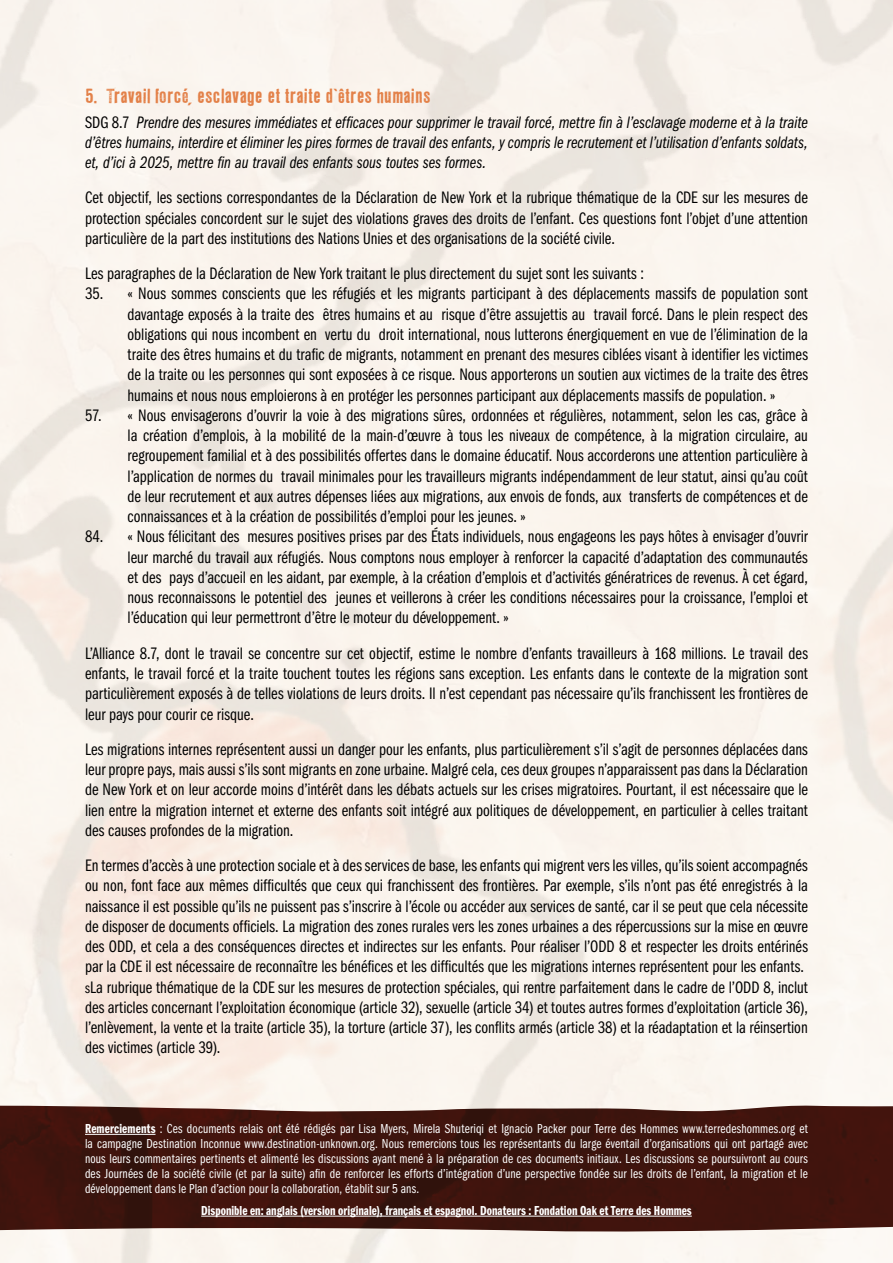
<style>
.page{position:relative;width:893px;height:1263px;background:#fff}
.page>*{position:absolute;margin:0;border:0;box-sizing:border-box;transform-origin:0 0}
.t1{font:18px "LL Rubber Grotesque";letter-spacing:-.025em;color:#e38149}
.t2{font:17.25px/20.2px "ITC Franklin Gothic Std Bk Cp";color:#000;text-align:justify}
.t3{font:17.25px/20.2px "ITC Franklin Gothic Std Bk Cp It";letter-spacing:-.005em;color:#000;text-align:justify}
.t4{font:13.5px/15px "ITC Franklin Gothic Std Bk Cp";letter-spacing:.01em;color:#fff;text-align:justify}
.t5{font:13.5px "ITC Franklin Gothic Std Dm Cp";color:#fff}
.s1{font-family:"ITC Franklin Gothic Std Bk Cp"}
.s2{font-size:15px}
.s3{font-family:"ITC Franklin Gothic Std Dm Cp"}
</style>
<div class="page">
<svg style="left:0;top:1104px;width:893px;height:129px;fill:#40140d"></svg>
<hr style="left:85px;top:1134px;width:70px;height:1px;background:#fff">
<hr style="left:201px;top:1216px;width:491px;height:1px;background:#fff">
<p class="t1" style="left:85px;top:85px;width:348px">5. Travail forcé, esclavage et traite d’êtres humains</p>
<p class="t3" style="left:85px;top:112px;width:724px"><span class="s1">SDG 8.7</span> Prendre des mesures immédiates et efficaces pour supprimer le travail forcé, mettre fin à l’esclavage moderne et à la traite d’êtres humains, interdire et éliminer les pires formes de travail des enfants, y compris le recrutement et l’utilisation d’enfants soldats, et, d’ici à 2025, mettre fin au travail des enfants sous toutes ses formes.</p>
<p class="t2" style="left:85px;top:188px;width:724px">Cet objectif, les sections correspondantes de la Déclaration de New York et la rubrique thématique de la CDE sur les mesures de protection spéciales concordent sur le sujet des violations graves des droits de l’enfant. Ces questions font l’objet d’une attention particulière de la part des institutions des Nations Unies et des organisations de la société civile.</p>
<p class="t2" style="left:85px;top:264px;width:560px">Les paragraphes de la Déclaration de New York traitant le plus directement du sujet sont les suivants :</p>
<p class="t2" style="left:128px;top:284px;width:682px;text-indent:-43px">35. « Nous sommes conscients que les réfugiés et les migrants participant à des déplacements massifs de population sont davantage exposés à la traite des êtres humains et au risque d’être assujettis au travail forcé. Dans le plein respect des obligations qui nous incombent en vertu du droit international, nous lutterons énergiquement en vue de l’élimination de la traite des êtres humains et du trafic de migrants, notamment en prenant des mesures ciblées visant à identifier les victimes de la traite ou les personnes qui sont exposées à ce risque. Nous apporterons un soutien aux victimes de la traite des êtres humains et nous nous emploierons à en protéger les personnes participant aux déplacements massifs de population. »</p>
<p class="t2" style="left:128px;top:405px;width:682px;text-indent:-43px">57. « Nous envisagerons d’ouvrir la voie à des migrations sûres, ordonnées et régulières, notamment, selon les cas, grâce à la création d’emplois, à la mobilité de la main-d’œuvre à tous les niveaux de compétence, à la migration circulaire, au regroupement familial et à des possibilités offertes dans le domaine éducatif. Nous accorderons une attention particulière à l’application de normes du travail minimales pour les travailleurs migrants indépendamment de leur statut, ainsi qu’au coût de leur recrutement et aux autres dépenses liées aux migrations, aux envois de fonds, aux transferts de compétences et de connaissances et à la création de possibilités d’emploi pour les jeunes. »</p>
<p class="t2" style="left:128px;top:527px;width:682px;text-indent:-43px">84. « Nous félicitant des mesures positives prises par des États individuels, nous engageons les pays hôtes à envisager d’ouvrir leur marché du travail aux réfugiés. Nous comptons nous employer à renforcer la capacité d’adaptation des communautés et des pays d’accueil en les aidant, par exemple, à la création d’emplois et d’activités génératrices de revenus. À cet égard, nous reconnaissons le potentiel des jeunes et veillerons à créer les conditions nécessaires pour la croissance, l’emploi et l’éducation qui leur permettront d’être le moteur du développement. »</p>
<p class="t2" style="left:85px;top:643px;width:724px">L’Alliance 8.7, dont le travail se concentre sur cet objectif, estime le nombre d’enfants travailleurs à 168 millions. Le travail des enfants, le travail forcé et la traite touchent toutes les régions sans exception. Les enfants dans le contexte de la migration sont particulièrement exposés à de telles violations de leurs droits. Il n’est cependant pas nécessaire qu’ils franchissent les frontières de leur pays pour courir ce risque.</p>
<p class="t2" style="left:85px;top:739px;width:724px">Les migrations internes représentent aussi un danger pour les enfants, plus particulièrement s’il s’agit de personnes déplacées dans leur propre pays, mais aussi s’ils sont migrants en zone urbaine. Malgré cela, ces deux groupes n’apparaissent pas dans la Déclaration de New York et on leur accorde moins d’intérêt dans les débats actuels sur les crises migratoires. Pourtant, il est nécessaire que le lien entre la migration internet et externe des enfants soit intégré aux politiques de développement, en particulier à celles traitant des causes profondes de la migration.</p>
<p class="t2" style="left:85px;top:855px;width:724px;text-align:left">En termes d’accès à une protection sociale et à des services de base, les enfants qui migrent vers les villes, qu’ils soient accompagnés ou non, font face aux mêmes difficultés que ceux qui franchissent des frontières. Par exemple, s’ils n’ont pas été enregistrés à la naissance il est possible qu’ils ne puissent pas s’inscrire à l’école ou accéder aux services de santé, car il se peut que cela nécessite de disposer de documents officiels. La migration des zones rurales vers les zones urbaines a des répercussions sur la mise en œuvre des ODD, et cela a des conséquences directes et indirectes sur les enfants. Pour réaliser l’ODD 8 et respecter les droits entérinés par la CDE il est nécessaire de reconnaître les bénéfices et les difficultés que les migrations internes représentent pour les enfants. <span class="s2">s</span>La rubrique thématique de la CDE sur les mesures de protection spéciales, qui rentre parfaitement dans le cadre de l’ODD 8, inclut des articles concernant l’exploitation économique (article 32), sexuelle (article 34) et toutes autres formes d’exploitation (article 36), l’enlèvement, la vente et la traite (article 35), la torture (article 37), les conflits armés (article 38) et la réadaptation et la réinsertion des victimes (article 39).</p>
<p class="t4" style="left:85px;top:1121px;width:724px"><span class="s3">Remerciements</span> : Ces documents relais ont été rédigés par Lisa Myers, Mirela Shuteriqi et Ignacio Packer pour Terre des Hommes www.terredeshommes.org et la campagne Destination Inconnue www.destination-unknown.org. Nous remercions tous les représentants du large éventail d’organisations qui ont partagé avec nous leurs commentaires pertinents et alimenté les discussions ayant mené à la préparation de ces documents initiaux. Les discussions se poursuivront au cours des Journées de la société civile (et par la suite) afin de renforcer les efforts d’intégration d’une perspective fondée sur les droits de l’enfant, la migration et le développement dans le Plan d’action pour la collaboration, établit sur 5 ans.</p>
<p class="t5" style="left:201px;top:1203px;width:492px">Disponible en: anglais (version originale), français et espagnol. Donateurs : Fondation Oak et Terre des Hommes</p>
</div>
